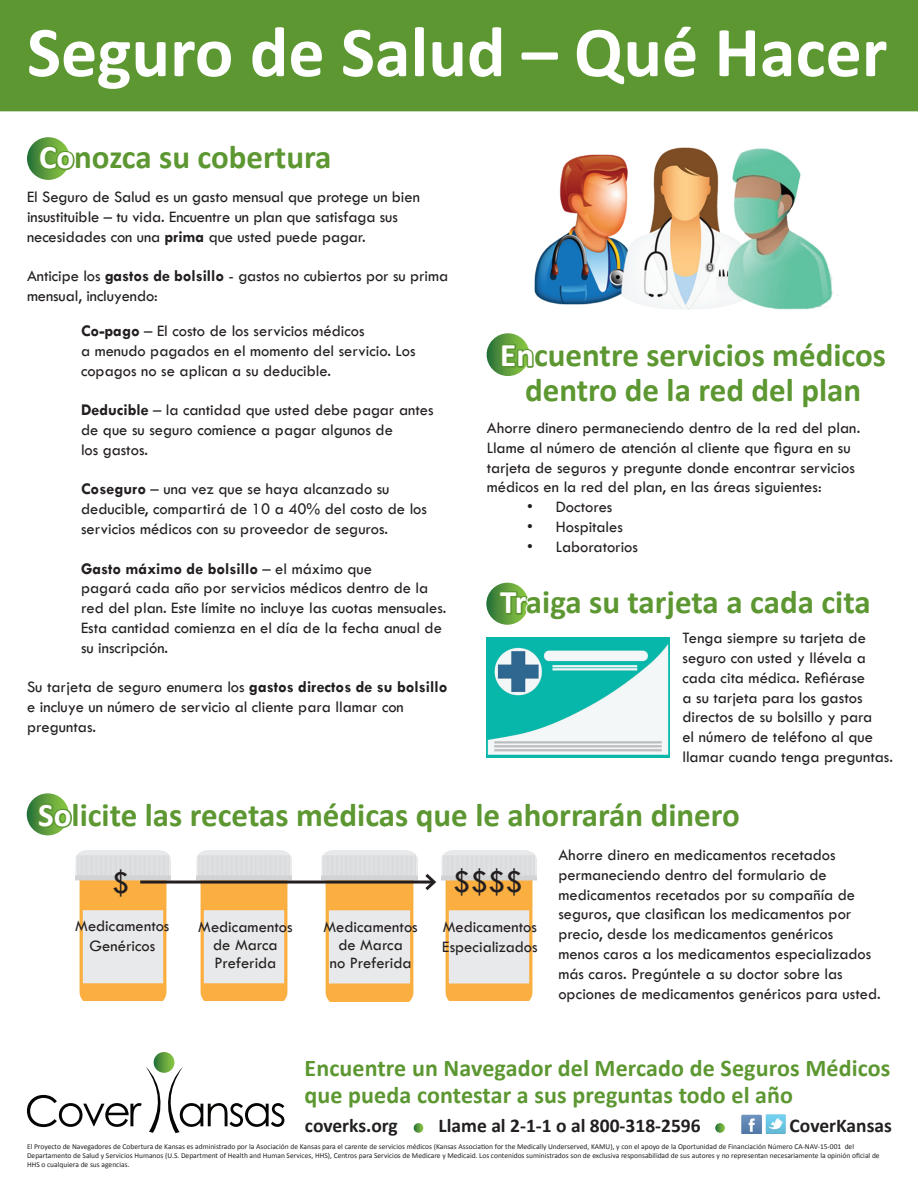
<style>
.page{position:relative;width:918px;height:1188px;background:#fff}
.page>*{position:absolute;margin:0;border:0;box-sizing:border-box;transform-origin:0 0}
.t1{font:700 72px "Calibri";color:#fff}
.t2{font:700 33px/34.5px "Calibri";color:#5c9731;text-align:center}
.t3{font:33px "Tw Cen";color:#231f20}
.t4{font:700 24px/27px "Calibri";letter-spacing:.005em;color:#5c9731}
.t5{font:700 19.5px "Calibri";color:#231f20}
.t6{font:16.5px/19.8px "Tw Cen";color:#231f20}
.t7{font:7.5px/9px "Calibri";color:#231f20}
.s1{color:#fff}
.s2{font-weight:700}
</style>
<div class="page">
<img style="left:441px;top:850px;width:96px;height:151px">
<div style="left:0;top:0;width:918px;height:111px;background:#5c9731"></div>
<div style="left:154px;top:1052px;width:20px;height:21px;background:linear-gradient(to right,#2d7339,#8ac443);border-radius:10px"></div>
<svg style="left:27px;top:1067px;width:257px;height:66px"></svg>
<svg style="left:27px;top:137px;width:43px;height:43px"></svg>
<svg style="left:37px;top:144px;width:38px;height:28px"></svg>
<img style="left:487px;top:637px;width:183px;height:120px">
<svg style="left:486px;top:583px;width:42px;height:42px"></svg>
<svg style="left:497px;top:588px;width:32px;height:30px"></svg>
<img style="left:518px;top:147px;width:320px;height:194px">
<svg style="left:487px;top:333px;width:42px;height:43px"></svg>
<svg style="left:498px;top:342px;width:36px;height:28px"></svg>
<svg style="left:27px;top:793px;width:42px;height:42px"></svg>
<svg style="left:35px;top:801px;width:37px;height:29px"></svg>
<img style="left:75px;top:851px;width:95px;height:149px">
<img style="left:196px;top:851px;width:96px;height:149px">
<img style="left:322px;top:851px;width:95px;height:150px">
<hr style="left:140px;top:881px;width:294px;height:3px;background:#231f20">
<svg style="left:422px;top:874px;width:14px;height:17px"></svg>
<img style="left:741px;top:1115px;width:21px;height:19px">
<img style="left:765px;top:1115px;width:21px;height:19px">
<svg style="left:414px;top:1123px;width:9px;height:10px"></svg>
<svg style="left:715px;top:1123px;width:10px;height:10px"></svg>
<h1 class="t1" style="left:27px;top:6px;width:862px">Seguro de Salud – Qué Hacer</h1>
<h2 class="t2" style="left:39px;top:140px;width:294px"><span class="s1">Co</span>nozca su cobertura</h2>
<p class="t6" style="left:27px;top:187px;width:394px">El Seguro de Salud es un gasto mensual que protege un bien insustituible – tu vida. Encuentre un plan que satisfaga sus necesidades con una <span class="s2">prima</span> que usted puede pagar.</p>
<p class="t6" style="left:27px;top:266px;width:423px">Anticipe los <span class="s2">gastos de bolsillo</span> - gastos no cubiertos por su prima mensual, incluyendo:</p>
<p class="t6" style="left:81px;top:321px;width:336px"><span class="s2">Co-pago</span> – El costo de los servicios médicos<br>a menudo pagados en el momento del servicio. Los copagos no se aplican a su deducible.</p>
<p class="t6" style="left:81px;top:400px;width:354px"><span class="s2">Deducible</span> – la cantidad que usted debe pagar antes de que su seguro comience a pagar algunos de<br>los gastos.</p>
<p class="t6" style="left:81px;top:479px;width:348px"><span class="s2">Coseguro</span> – una vez que se haya alcanzado su deducible, compartirá de 10 a 40% del costo de los servicios médicos con su proveedor de seguros.</p>
<p class="t6" style="left:81px;top:558px;width:367px"><span class="s2">Gasto máximo de bolsillo</span> – el máximo que<br>pagará cada año por servicios médicos dentro de la red del plan. Este límite no incluye las cuotas mensuales.<br>Esta cantidad comienza en el día de la fecha anual de su inscripción.</p>
<p class="t6" style="left:27px;top:677px;width:422px">Su tarjeta de seguro enumera los <span class="s2">gastos directos de su bolsillo </span>e incluye un número de servicio al cliente para llamar con preguntas.</p>
<h2 class="t2" style="left:500px;top:338px;width:387px"><span class="s1">En</span>cuentre servicios médicos dentro de la red del plan</h2>
<p class="t6" style="left:487px;top:418px;width:375px">Ahorre dinero permaneciendo dentro de la red del plan.<br>Llame al número de atención al cliente que figura en su tarjeta de seguros y pregunte donde encontrar servicios médicos en la red del plan, en las áreas siguientes:</p>
<p class="t6" style="left:527px;top:497px;width:87px">• Doctores</p>
<p class="t6" style="left:527px;top:517px;width:97px">• Hospitales</p>
<p class="t6" style="left:527px;top:537px;width:112px">• Laboratorios</p>
<h2 class="t2" style="left:500px;top:585px;width:372px"><span class="s1">Tr</span>aiga su tarjeta a cada cita</h2>
<p class="t6" style="left:682px;top:628px;width:212px">Tenga siempre su tarjeta de seguro con usted y llévela a cada cita médica. Refiérase<br>a su tarjeta para los gastos directos de su bolsillo y para<br>el número de teléfono al que llamar cuando tenga preguntas.</p>
<h2 class="t2" style="left:38px;top:798px;width:703px"><span class="s1">So</span>licite las recetas médicas que le ahorrarán dinero</h2>
<h2 class="t3" style="left:112px;top:862px;width:20px">$</h2>
<h2 class="t3" style="left:453px;top:862px;width:72px">$$$$</h2>
<p class="t6" style="left:75px;top:916px;width:96px;text-align:center">Medicamentos<br>Genéricos</p>
<p class="t6" style="left:198px;top:918px;width:96px;line-height:18px;text-align:center">Medicamentos de Marca<br>Preferida</p>
<p class="t6" style="left:324px;top:918px;width:96px;line-height:18px;text-align:center">Medicamentos de Marca<br>no Preferida</p>
<p class="t6" style="left:442px;top:917px;width:97px">Medicamentos<br>Especializados</p>
<p class="t6" style="left:558px;top:845px;width:324px">Ahorre dinero en medicamentos recetados permaneciendo dentro del formulario de medicamentos recetados por su compañía de seguros, que clasifican los medicamentos por precio, desde los medicamentos genéricos<br>menos caros a los medicamentos especializados más caros. Pregúntele a su doctor sobre las opciones de medicamentos genéricos para usted.</p>
<h3 class="t4" style="left:305px;top:1055px;width:587px">Encuentre un Navegador del Mercado de Seguros Médicos que pueda contestar a sus preguntas todo el año</h3>
<p class="t5" style="left:305px;top:1113px;width:397px">coverks.org Llame al 2-1-1 o al 800-318-2596</p>
<p class="t5" style="left:790px;top:1113px;width:104px">CoverKansas</p>
<p class="t7" style="left:27px;top:1142px;width:854px">El Proyecto de Navegadores de Cobertura de Kansas es administrado por la Asociación de Kansas para el carente de servicios médicos (Kansas Association for the Medically Underserved, KAMU), y con el apoyo de la Oportunidad de Financiación Número CA-NAV-15-001 del<br>Departamento de Salud y Servicios Humanos (U.S. Department of Health and Human Services, HHS), Centros para Servicios de Medicare y Medicaid. Los contenidos suministrados son de exclusiva responsabilidad de sus autores y no representan necesariamente la opinión oficial de<br>HHS o cualquiera de sus agencias.</p>
</div>
